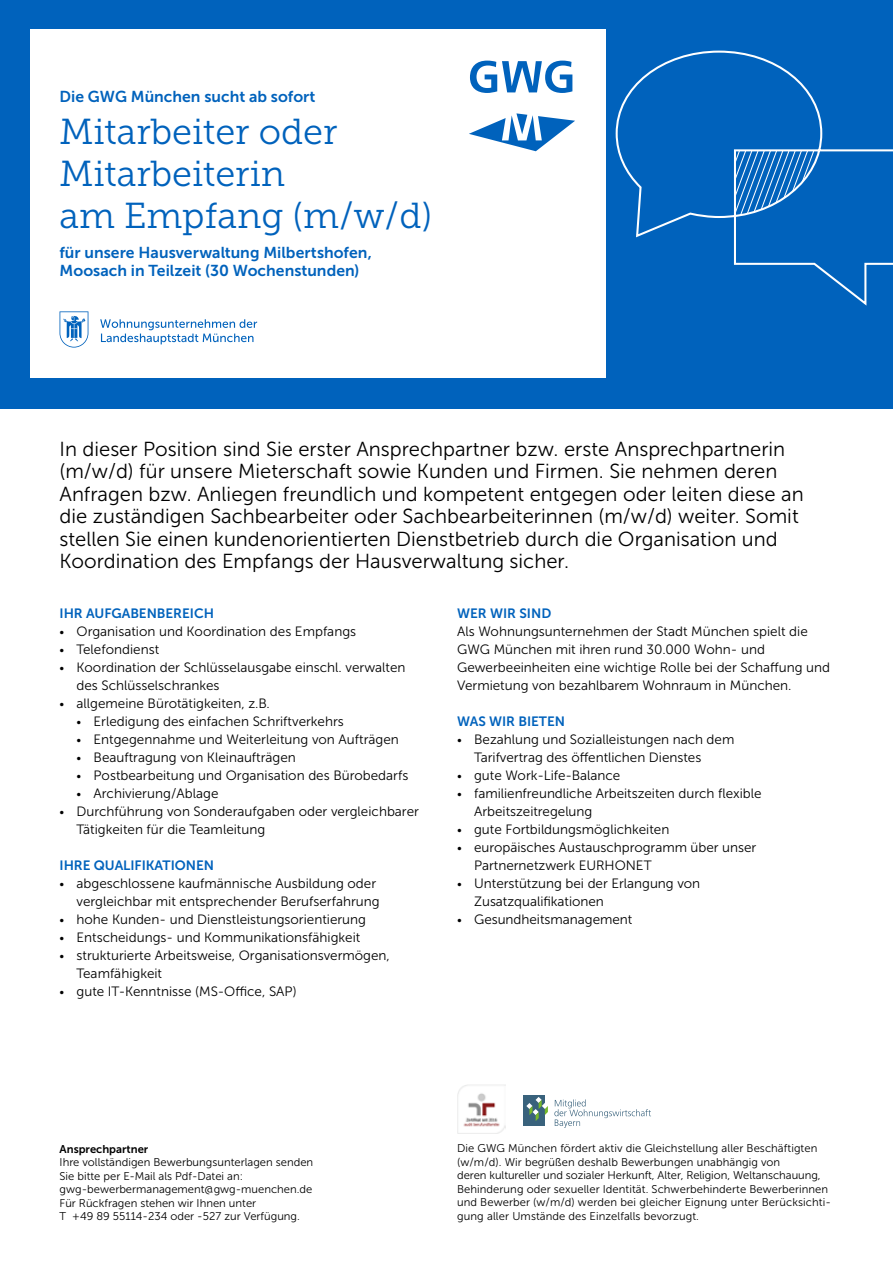
<style>
.page{position:relative;width:893px;height:1263px;background:#fff}
.page>*{position:absolute;margin:0;border:0;box-sizing:border-box;transform-origin:0 0}
.t1{font:36px/42px "Museo Slab 300";color:#0062bc}
.t2{font:20.25px/22.5px "Museo Sans 300";color:#000}
.t3{font:15.75px/18px "Museo Sans 700";color:#0062bc}
.t4{font:13.5px/18px "Museo Sans 300";color:#000}
.t5{font:13.5px "Museo Sans 700";color:#0062bc}
.t6{font:11.25px/13.5px "Museo Sans 300";letter-spacing:.005em;color:#000}
.t7{font:11.25px "Museo Sans 700";color:#000}
.s1{font-size:12px}
</style>
<div class="page">
<img style="left:457px;top:1085px;width:48px;height:48px">
<div style="left:523px;top:1095px;width:22px;height:31px;background:#39627c"></div>
<svg style="left:526px;top:1097px;width:22px;height:24px"></svg>
<svg style="left:554px;top:1099px;width:97px;height:29px"></svg>
<div style="left:0;top:0;width:893px;height:408px;background:#0062bc"></div>
<div style="left:30px;top:29px;width:575px;height:349px;background:#fff"></div>
<svg style="left:470px;top:61px;width:102px;height:32px"></svg>
<svg style="left:469px;top:113px;width:106px;height:38px"></svg>
<svg style="left:615px;top:50px;width:278px;height:256px"></svg>
<svg style="left:735px;top:150px;width:84px;height:66px"></svg>
<svg style="left:60px;top:311px;width:28px;height:37px"></svg>
<svg style="left:100px;top:319px;width:157px;height:25px"></svg>
<p class="t3" style="left:60px;top:87px;width:257px">Die GWG München sucht ab sofort</p>
<h1 class="t1" style="left:60px;top:110px;width:374px">Mitarbeiter oder<br>Mitarbeiterin<br>am Empfang (m/w/d)</h1>
<p class="t3" style="left:60px;top:243px;width:314px">für unsere Hausverwaltung Milbertshofen,<br>Moosach in Teilzeit (30 Wochenstunden)</p>
<p class="t2" style="left:60px;top:437px;width:746px">In dieser Position sind Sie erster Ansprechpartner bzw. erste Ansprechpartnerin (m/w/d) für unsere Mieterschaft sowie Kunden und Firmen. Sie nehmen deren Anfragen bzw. Anliegen freundlich und kompetent entgegen oder leiten diese an die zuständigen Sachbearbeiter oder Sachbearbeiterinnen (m/w/d) weiter. Somit stellen Sie einen kundenorientierten Dienstbetrieb durch die Organisation und Koordination des Empfangs der Hausverwaltung sicher.</p>
<p class="t5" style="left:60px;top:605px;width:156px">IHR AUFGABENBEREICH</p>
<p class="t4" style="left:60px;top:622px;width:298px"><span class="s1">•</span> Organisation und Koordination des Empfangs</p>
<p class="t4" style="left:60px;top:640px;width:101px"><span class="s1">•</span> Telefondienst</p>
<p class="t4" style="left:77px;top:658px;width:331px;text-indent:-17px"><span class="s1">•</span> Koordination der Schlüsselausgabe einschl. verwalten des Schlüsselschrankes</p>
<p class="t4" style="left:60px;top:694px;width:212px"><span class="s1">•</span> allgemeine Bürotätigkeiten, z.B.</p>
<p class="t4" style="left:77px;top:712px;width:269px"><span class="s1">•</span> Erledigung des einfachen Schriftverkehrs</p>
<p class="t4" style="left:77px;top:730px;width:324px"><span class="s1">•</span> Entgegennahme und Weiterleitung von Aufträgen</p>
<p class="t4" style="left:77px;top:748px;width:221px"><span class="s1">•</span> Beauftragung von Kleinaufträgen</p>
<p class="t4" style="left:77px;top:766px;width:333px"><span class="s1">•</span> Postbearbeitung und Organisation des Bürobedarfs</p>
<p class="t4" style="left:77px;top:784px;width:143px"><span class="s1">•</span> Archivierung / Ablage</p>
<p class="t4" style="left:77px;top:802px;width:344px;text-indent:-17px"><span class="s1">•</span> Durchführung von Sonderaufgaben oder vergleichbarer<br>Tätigkeiten für die Teamleitung</p>
<p class="t5" style="left:60px;top:857px;width:156px">IHRE QUALIFIKATIONEN</p>
<p class="t4" style="left:60px;top:874px;width:322px;text-align:right"><span class="s1">•</span> abgeschlossene kaufmännische Ausbildung oder vergleichbar mit entsprechender Berufserfahrung</p>
<p class="t4" style="left:60px;top:910px;width:308px"><span class="s1">•</span> hohe Kunden- und Dienstleistungsorientierung</p>
<p class="t4" style="left:60px;top:928px;width:302px"><span class="s1">•</span> Entscheidungs- und Kommunikationsfähigkeit</p>
<p class="t4" style="left:77px;top:946px;width:315px;text-indent:-17px"><span class="s1">•</span> strukturierte Arbeitsweise, Organisationsvermögen,<br>Teamfähigkeit</p>
<p class="t4" style="left:60px;top:982px;width:239px"><span class="s1">•</span> gute IT-Kenntnisse (MS-Office, SAP)</p>
<p class="t5" style="left:457px;top:605px;width:96px">WER WIR SIND</p>
<p class="t4" style="left:457px;top:622px;width:375px">Als Wohnungsunternehmen der Stadt München spielt die GWG München mit ihren rund 30.000 Wohn- und Gewerbeeinheiten eine wichtige Rolle bei der Schaffung und Vermietung von bezahlbarem Wohnraum in München.</p>
<p class="t5" style="left:457px;top:713px;width:109px">WAS WIR BIETEN</p>
<p class="t4" style="left:474px;top:730px;width:262px;text-indent:-17px"><span class="s1">•</span> Bezahlung und Sozialleistungen nach dem<br>Tarifvertrag des öffentlichen Dienstes</p>
<p class="t4" style="left:457px;top:766px;width:165px"><span class="s1">•</span> gute Work-Life-Balance</p>
<p class="t4" style="left:474px;top:784px;width:289px;text-indent:-17px"><span class="s1">•</span> familienfreundliche Arbeitszeiten durch flexible<br>Arbeitszeitregelung</p>
<p class="t4" style="left:457px;top:820px;width:214px"><span class="s1">•</span> gute Fortbildungsmöglichkeiten</p>
<p class="t4" style="left:474px;top:838px;width:284px;text-indent:-17px"><span class="s1">•</span> europäisches Austauschprogramm über unser<br>Partnernetzwerk EURHONET</p>
<p class="t4" style="left:474px;top:874px;width:228px;text-indent:-17px"><span class="s1">•</span> Unterstützung bei der Erlangung von<br>Zusatzqualifikationen</p>
<p class="t4" style="left:457px;top:910px;width:177px"><span class="s1">•</span> Gesundheitsmanagement</p>
<p class="t7" style="left:60px;top:1143px;width:90px">Ansprechpartner</p>
<p class="t6" style="left:60px;top:1156px;width:255px">Ihre vollständigen Bewerbungsunterlagen senden Sie bitte per E-Mail als Pdf-Datei an: gwg-bewerbermanagement@gwg-muenchen.de Für Rückfragen stehen wir Ihnen unter<br>T +49 89 55114-234 oder -527 zur Verfügung.</p>
<p class="t6" style="left:457px;top:1142px;width:375px">Die GWG München fördert aktiv die Gleichstellung aller Beschäftigten (w/m/d). Wir begrüßen deshalb Bewerbungen unabhängig von<br>deren kultureller und sozialer Herkunft, Alter, Religion, Weltanschauung, Behinderung oder sexueller Identität. Schwerbehinderte Bewerberinnen und Bewerber (w/m/d) werden bei gleicher Eignung unter Berücksichti&shy;gung aller Umstände des Einzelfalls bevorzugt.</p>
</div>
